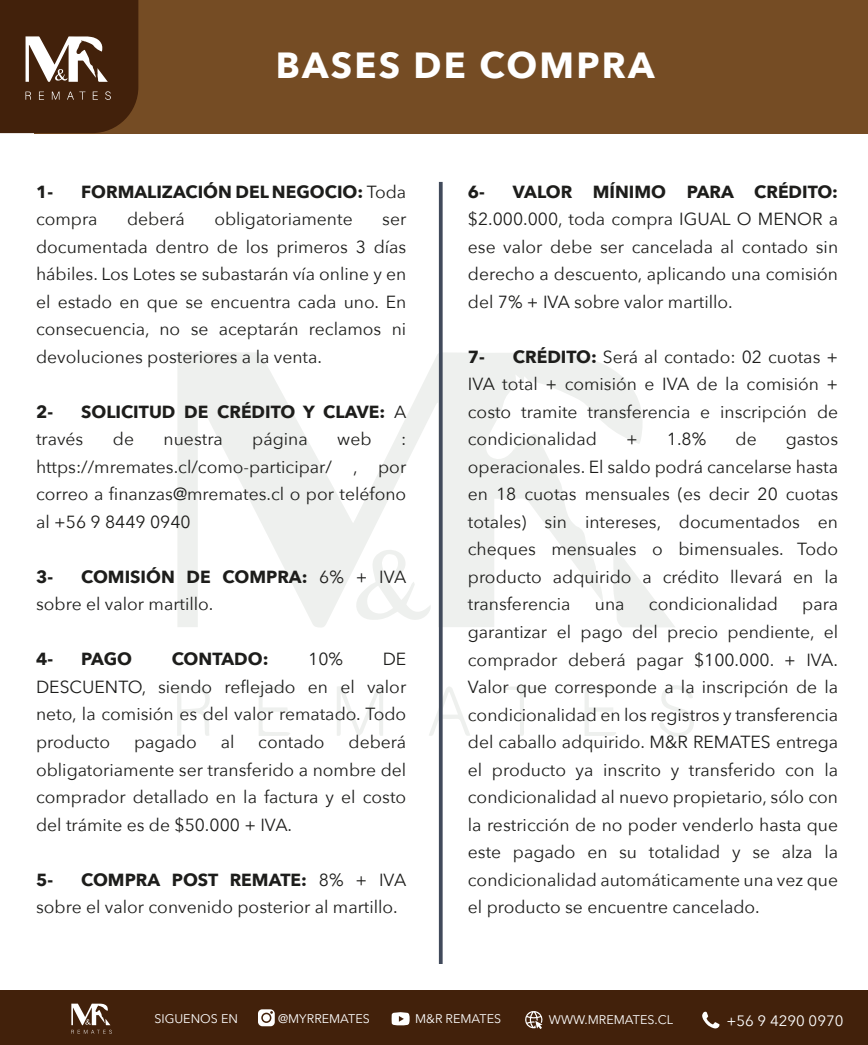
<style>
.page{position:relative;width:868px;height:1045px;background:#fff}
.page>*{position:absolute;margin:0;border:0;box-sizing:border-box;transform-origin:0 0}
.t1{font:700 36.25px "Avenir Next";letter-spacing:.06em;color:#fff}
.t2{font:17.5px/27.5px "Avenir Next";color:#1d1d1b;text-align:justify}
.t3{font:700 17.5px/27.5px "Avenir Next";color:#1d1d1b}
.t4{font:15px "Avenir Next";color:#fff}
.t5{font:12.5px "Avenir Next";color:#fff}
.t6{font:700 12.5px "Avenir Next";color:#fff}
.s1{font-weight:400}
.s2{font-weight:700}
</style>
<div class="page">
<svg style="left:659px;top:685px;width:35px;height:51px"></svg>
<svg style="left:177px;top:352px;width:465px;height:275px"></svg>
<svg style="left:612px;top:544px;width:63px;height:83px"></svg>
<svg style="left:352px;top:548px;width:79px;height:73px"></svg>
<svg style="left:337px;top:686px;width:46px;height:50px"></svg>
<svg style="left:177px;top:687px;width:33px;height:49px"></svg>
<svg style="left:259px;top:687px;width:31px;height:49px"></svg>
<svg style="left:429px;top:686px;width:41px;height:50px"></svg>
<svg style="left:585px;top:686px;width:31px;height:50px"></svg>
<svg style="left:503px;top:687px;width:37px;height:49px"></svg>
<hr style="left:439px;top:182px;width:3px;height:781px;background:#414a5b">
<div style="left:34px;top:0;width:833px;height:133px;background:#754c24"></div>
<svg style="left:0;top:0;width:138px;height:133px;background:#553723"></svg>
<div style="left:0;top:990px;width:867px;height:54px;background:#42210b"></div>
<svg style="left:71px;top:1003px;width:41px;height:30px"></svg>
<svg style="left:391px;top:1012px;width:19px;height:13px"></svg>
<svg style="left:525px;top:1011px;width:18px;height:17px"></svg>
<svg style="left:258px;top:1009px;width:17px;height:17px"></svg>
<div style="left:263px;top:1014px;width:7px;height:7px;background:#fff;border-radius:50%"></div>
<svg style="left:702px;top:1011px;width:17px;height:17px"></svg>
<h1 class="t1" style="left:276px;top:42px;width:380px">BASES DE COMPRA</h1>
<p class="t3" style="left:36px;top:178px;width:372px;text-indent:45px">FORMALIZACIÓN DEL NEGOCIO: <span class="s1">Toda compra</span></p>
<p class="t3" style="left:36px;top:178px;width:19px">1-</p>
<p class="t2" style="left:127px;top:206px;width:59px">deberá</p>
<p class="t2" style="left:214px;top:206px;width:140px">obligatoriamente</p>
<p class="t2" style="left:36px;top:206px;width:372px;text-indent:346px">ser documentada dentro de los primeros 3 días hábiles. Los Lotes se subastarán vía online y en el estado en que se encuentra cada uno. En consecuencia, no se aceptarán reclamos ni devoluciones posteriores a la venta.</p>
<p class="t3" style="left:36px;top:398px;width:19px">2-</p>
<p class="t3" style="left:36px;top:398px;width:372px;text-indent:45px">SOLICITUD DE CRÉDITO Y CLAVE: <span class="s1">A través</span></p>
<p class="t2" style="left:113px;top:426px;width:23px">de</p>
<p class="t2" style="left:164px;top:426px;width:61px">nuestra</p>
<p class="t2" style="left:252px;top:426px;width:57px">página</p>
<p class="t2" style="left:337px;top:426px;width:36px">web</p>
<p class="t2" style="left:36px;top:426px;width:372px;text-indent:365px">: https://mremates.cl/como-participar/ , por correo a finanzas@mremates.cl o por teléfono al +56 9 8449 0940</p>
<p class="t2" style="left:36px;top:563px;width:372px;text-indent:45px"><span class="s2">COMISIÓN DE COMPRA:</span> 6% + IVA sobre el valor martillo.</p>
<p class="t3" style="left:36px;top:563px;width:19px">3-</p>
<p class="t3" style="left:36px;top:646px;width:19px">4-</p>
<p class="t3" style="left:81px;top:646px;width:52px">PAGO</p>
<p class="t3" style="left:172px;top:646px;width:98px">CONTADO:</p>
<p class="t2" style="left:308px;top:646px;width:36px">10%</p>
<p class="t2" style="left:36px;top:646px;width:372px;text-indent:346px">DE DESCUENTO, siendo reflejado en el valor neto, la comisión es del valor rematado. Todo producto</p>
<p class="t2" style="left:36px;top:728px;width:372px;text-indent:312px">deberá obligatoriamente ser transferido a nombre del comprador detallado en la factura y el costo del trámite es de $50.000 + IVA.</p>
<p class="t2" style="left:134px;top:728px;width:64px">pagado</p>
<p class="t2" style="left:221px;top:728px;width:15px">al</p>
<p class="t2" style="left:258px;top:728px;width:68px">contado</p>
<p class="t2" style="left:36px;top:866px;width:372px;text-indent:45px"><span class="s2">COMPRA POST REMATE:</span> 8% + IVA sobre el valor convenido posterior al martillo.</p>
<p class="t3" style="left:36px;top:866px;width:19px">5-</p>
<p class="t3" style="left:468px;top:178px;width:19px">6-</p>
<p class="t3" style="left:513px;top:178px;width:327px">VALOR MÍNIMO PARA CRÉDITO:</p>
<p class="t2" style="left:468px;top:206px;width:372px">$2.000.000, toda compra IGUAL O MENOR a ese valor debe ser cancelada al contado sin derecho a descuento, aplicando una comisión del 7% + IVA sobre valor martillo.</p>
<p class="t2" style="left:468px;top:343px;width:372px;text-indent:45px"><span class="s2">CRÉDITO:</span> Será al contado: 02 cuotas + IVA total + comisión e IVA de la comisión + costo tramite transferencia e inscripción de condicionalidad</p>
<p class="t3" style="left:468px;top:343px;width:19px">7-</p>
<p class="t2" style="left:626px;top:426px;width:13px">+</p>
<p class="t2" style="left:666px;top:426px;width:41px">1.8%</p>
<p class="t2" style="left:735px;top:426px;width:23px">de</p>
<p class="t2" style="left:468px;top:426px;width:372px;text-indent:318px">gastos operacionales. El saldo podrá cancelarse hasta en 18 cuotas mensuales (es decir 20 cuotas totales) sin intereses, documentados en cheques mensuales o bimensuales. Todo producto adquirido a crédito llevará en la transferencia</p>
<p class="t2" style="left:595px;top:591px;width:31px">una</p>
<p class="t2" style="left:649px;top:591px;width:130px">condicionalidad</p>
<p class="t2" style="left:468px;top:591px;width:372px;text-indent:334px">para garantizar el pago del precio pendiente, el comprador deberá pagar $100.000. + IVA.<br>Valor que corresponde a la inscripción de la condicionalidad en los registros y transferencia del caballo adquirido. M&amp;R REMATES entrega el producto ya inscrito y transferido con la condicionalidad al nuevo propietario, sólo con la restricción de no poder venderlo hasta que este pagado en su totalidad y se alza la condicionalidad automáticamente una vez que el producto se encuentre cancelado.</p>
<p class="t5" style="left:154px;top:1010px;width:85px">SIGUENOS EN</p>
<p class="t5" style="left:278px;top:1010px;width:93px">@MYRREMATES</p>
<p class="t5" style="left:415px;top:1010px;width:88px">M&amp;R REMATES</p>
<p class="t5" style="left:549px;top:1011px;width:126px">WWW.MREMATES.CL</p>
<p class="t4" style="left:726px;top:1010px;width:118px">+56 9 4290 0970</p>
<p class="t5" style="left:276px;top:1010px;width:93px">@MYRREMATES</p>
<p class="t5" style="left:411px;top:1010px;width:88px">M&amp;R REMATES</p>
<p class="t5" style="left:540px;top:1011px;width:141px">WWW.MREMATES.COM</p>
<p class="t6" style="left:726px;top:1011px;width:108px">+56 9 4290 0970</p>
</div>
